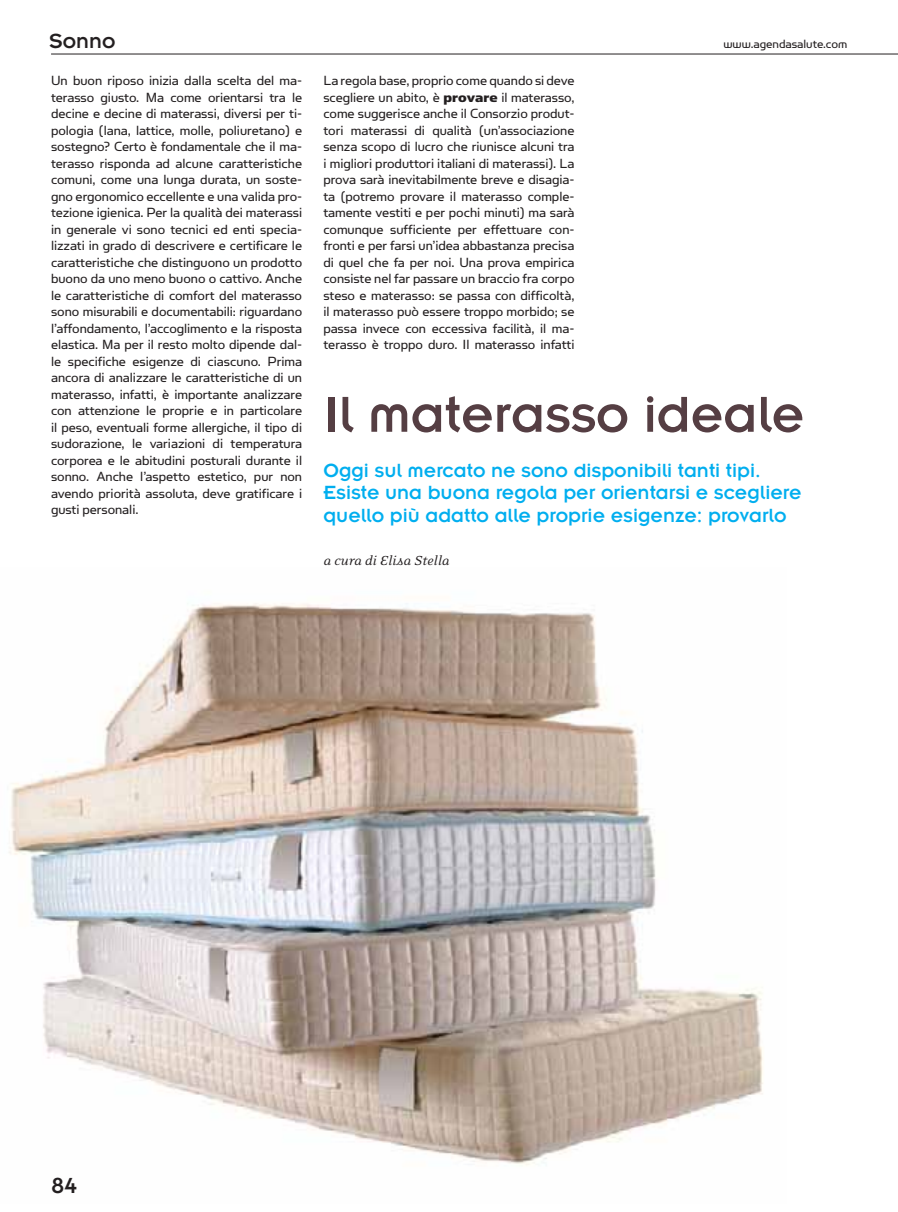
<style>
.page{position:relative;width:898px;height:1212px;background:#fff}
.page>*{position:absolute;margin:0;border:0;box-sizing:border-box;transform-origin:0 0}
.t1{font:55.5px "Insignia LT Std";letter-spacing:-.005em;color:#553e43}
.t2{font:24px "Insignia LT Std";color:#231f20}
.t3{font:22.5px "Insignia LT Std";color:#231f20}
.t4{font:21px/22.5px "Insignia LT Std";color:#00aeef}
.t5{font:15px/16.5px "Simian Text Orangutan";letter-spacing:-.005em;color:#231f20;text-align:justify}
.t6{font:italic 15px "Eidetic Neo";color:#231f20}
.t7{font:13.5px "Simian Display Orangutan";letter-spacing:-.005em;color:#231f20}
.s1{font-family:"Simian Text Chimpanzee"}
</style>
<div class="page">
<img style="left:9px;top:603px;width:754px;height:563px">
<hr style="left:51px;top:54px;width:846px;height:1px;background:#231f20">
<h3 class="t3" style="left:49px;top:29px;width:68px">Sonno</h3>
<p class="t7" style="left:723px;top:37px;width:125px">www.agendasalute.com</p>
<p class="t5" style="left:51px;top:72px;width:252px">Un buon riposo inizia dalla scelta del ma&shy;terasso giusto. Ma come orientarsi tra le decine e decine di materassi, diversi per ti&shy;pologia (lana, lattice, molle, poliuretano) e sostegno? Certo è fondamentale che il ma&shy;terasso risponda ad alcune caratteristiche comuni, come una lunga durata, un soste&shy;gno ergonomico eccellente e una valida pro&shy;tezione igienica. Per la qualità dei materassi in generale vi sono tecnici ed enti specia&shy;lizzati in grado di descrivere e certificare le caratteristiche che distinguono un prodotto buono da uno meno buono o cattivo. Anche le caratteristiche di comfort del materasso sono misurabili e documentabili: riguardano l’affondamento, l’accoglimento e la risposta elastica. Ma per il resto molto dipende dal&shy;le specifiche esigenze di ciascuno. Prima ancora di analizzare le caratteristiche di un materasso, infatti, è importante analizzare con attenzione le proprie e in particolare il peso, eventuali forme allergiche, il tipo di sudorazione, le variazioni di temperatura corporea e le abitudini posturali durante il sonno. Anche l’aspetto estetico, pur non avendo priorità assoluta, deve gratificare i gusti personali.</p>
<p class="t5" style="left:323px;top:72px;width:252px">La regola base, proprio come quando si deve scegliere un abito, è <span class="s1">provare</span> il materasso, come suggerisce anche il Consorzio produt&shy;tori materassi di qualità (un’associazione senza scopo di lucro che riunisce alcuni tra i migliori produttori italiani di materassi). La prova sarà inevitabilmente breve e disagia&shy;ta (potremo provare il materasso comple&shy;tamente vestiti e per pochi minuti) ma sarà comunque sufficiente per effettuare con&shy;fronti e per farsi un’idea abbastanza precisa di quel che fa per noi. Una prova empirica consiste nel far passare un braccio fra corpo steso e materasso: se passa con difficoltà, il materasso può essere troppo morbido; se passa invece con eccessiva facilità, il ma&shy;terasso è troppo duro. Il materasso infatti</p>
<h1 class="t1" style="left:323px;top:386px;width:482px">Il materasso ideale</h1>
<h3 class="t4" style="left:323px;top:459px;width:479px">Oggi sul mercato ne sono disponibili tanti tipi.<br>Esiste una buona regola per orientarsi e scegliere quello più adatto alle proprie esigenze: provarlo</h3>
<p class="t6" style="left:323px;top:553px;width:128px">a cura di Elisa Stella</p>
<h2 class="t2" style="left:51px;top:1173px;width:27px">84</h2>
</div>
